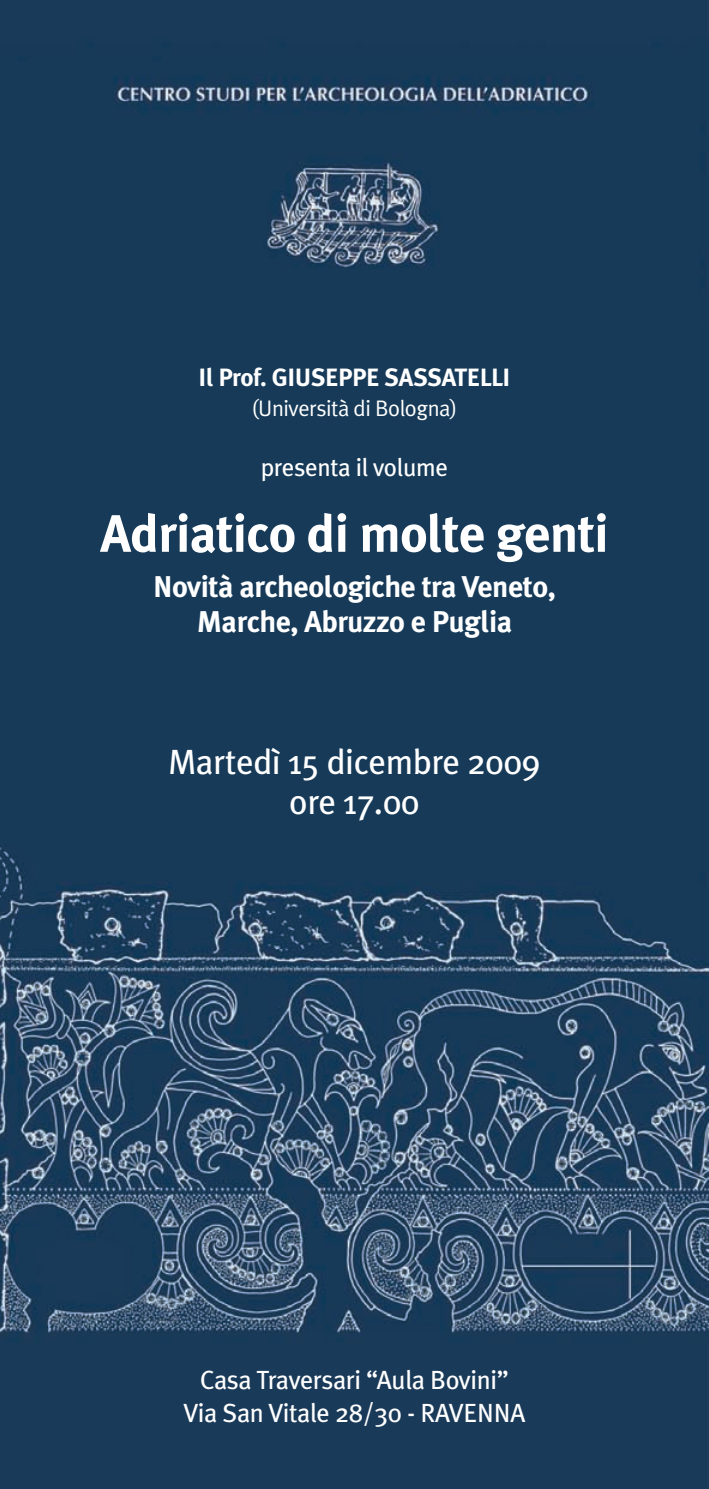
<style>
.page{position:relative;width:709px;height:1489px;background:#fff}
.page>*{position:absolute;margin:0;border:0;box-sizing:border-box;transform-origin:0 0}
.t1{font:700 52.5px "Meta Plus";letter-spacing:-.015em;color:#fff}
.t2{font:35px/40px "Meta Plus";letter-spacing:-.015em;color:#fff;text-align:center}
.t3{font:700 30px/35px "Meta Plus";letter-spacing:-.015em;color:#fff;text-align:center}
.t4{font:26.25px/32.5px "Meta Plus";letter-spacing:-.015em;color:#fff;text-align:center}
.t5{font:700 25px "Meta Plus";letter-spacing:-.015em;color:#fff}
.t6{font:25px "Meta Plus";letter-spacing:-.015em;color:#fff}
.t7{font:22.5px "Meta Plus Normal";letter-spacing:-.02em;color:#fff}
</style>
<div class="page">
<img style="left:0;top:0;width:709px;height:1488px">
<p class="t5" style="left:198px;top:363px;width:313px">Il Prof. GIUSEPPE SASSATELLI</p>
<p class="t7" style="left:251px;top:395px;width:207px">(Università di Bologna)</p>
<p class="t6" style="left:261px;top:453px;width:189px">presenta il volume</p>
<h1 class="t1" style="left:100px;top:503px;width:509px">Adriatico di molte genti</h1>
<p class="t3" style="left:153px;top:569px;width:404px">Novità archeologiche tra Veneto,<br>Marche, Abruzzo e Puglia</p>
<h2 class="t2" style="left:168px;top:741px;width:374px">Martedì 15 dicembre 2009 ore 17.00</h2>
<p class="t4" style="left:183px;top:1363px;width:343px">Casa Traversari “Aula Bovini”<br>Via San Vitale 28/30 - RAVENNA</p>
</div>
